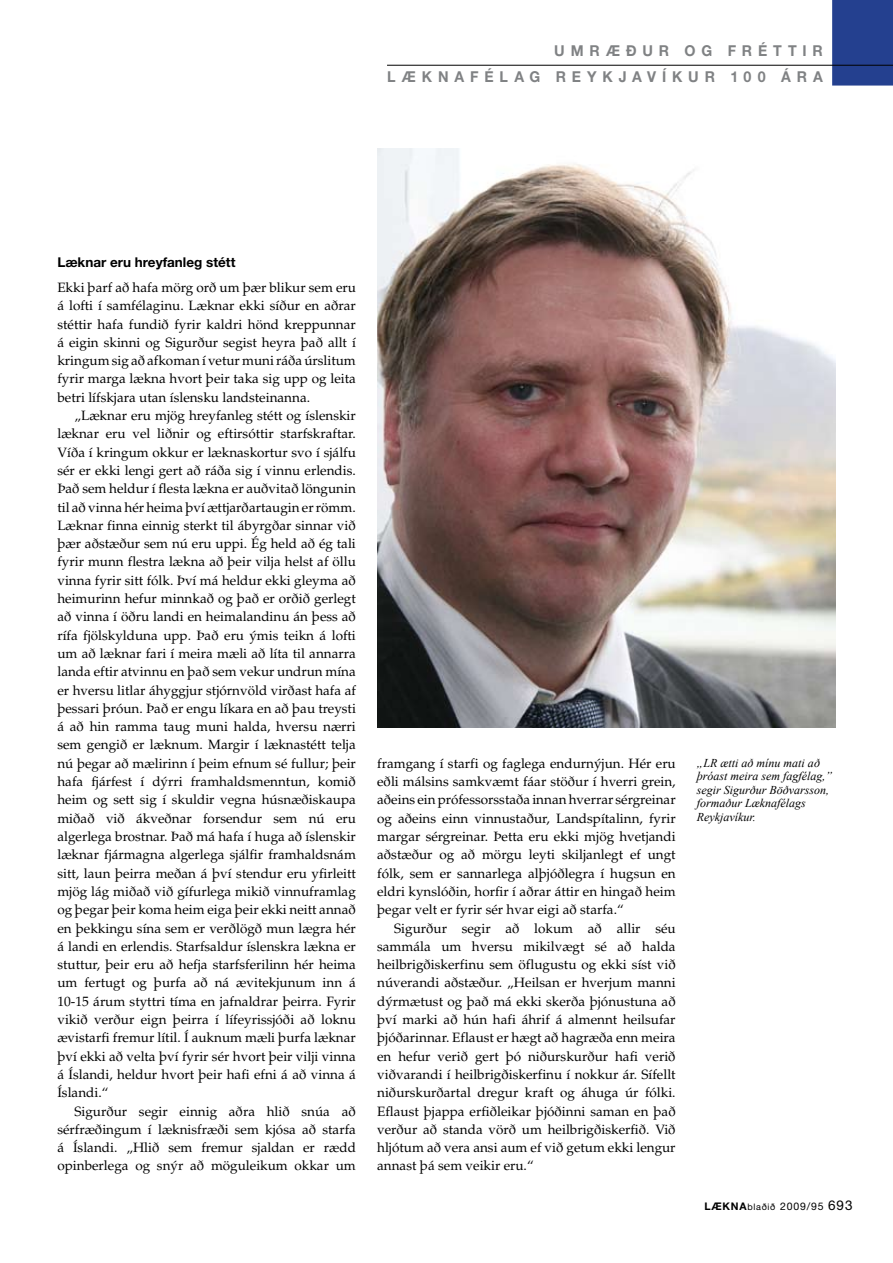
<style>
.page{position:relative;width:893px;height:1263px;background:#fff}
.page>*{position:absolute;margin:0;border:0;box-sizing:border-box;transform-origin:0 0}
.t1{font:700 15px/25.5px "Helvetica Neue";letter-spacing:.415em;color:#808284;scale:.95 1}
.t2{font:13.5px/18.3px "Palatino";color:#000;text-align:justify}
.t3{font:700 13.5px "Helvetica Neue";color:#000}
.t4{font:italic 12px/13.5px "Times New Roman";color:#000}
.t5{font:10.5px "Helvetica Neue";letter-spacing:.075em;color:#000}
.s1{font-weight:700}
.s2{font-size:9px}
.s3{font-size:13.5px}
</style>
<div class="page">
<div style="left:832px;top:0;width:61px;height:86px;background:#24408f"></div>
<hr style="left:387px;top:65px;width:506px;height:1px;background:#000">
<img style="left:377px;top:149px;width:459px;height:578px">
<p class="t1" style="left:387px;top:38px;width:421px;text-indent:167px">UMR ÆÐUR OG FRÉTTIR<br>LÆKNAFÉLAG RE</p>
<p class="t1" style="left:587px;top:64px;width:250px">YKJAVÍKUR 100 ÁR A</p>
<p class="t3" style="left:57px;top:254px;width:180px">Læknar eru hreyfanleg stétt</p>
<p class="t2" style="left:57px;top:278px;width:300px">Ekki þarf að hafa mörg orð um þær blikur sem eru á lofti í samfélaginu. Læknar ekki síður en aðrar stéttir hafa fundið fyrir kaldri hönd kreppunnar á eigin skinni og Sigurður segist heyra það allt í kringum sig að afkoman í vetur muni ráða úrslitum fyrir marga lækna hvort þeir taka sig upp og leita betri lífskjara utan íslensku landsteinanna.</p>
<p class="t2" style="left:57px;top:407px;width:300px;text-indent:17px">„Læknar eru mjög hreyfanleg stétt og íslenskir læknar eru vel liðnir og eftirsóttir starfskraftar.<br>Víða í kringum okkur er læknaskortur svo í sjálfu sér er ekki lengi gert að ráða sig í vinnu erlendis.<br>Það sem heldur í flesta lækna er auðvitað löngunin til að vinna hér heima því ættjarðartaugin er römm.<br>Læknar finna einnig sterkt til ábyrgðar sinnar við þær aðstæður sem nú eru uppi. Ég held að ég tali fyrir munn flestra lækna að þeir vilja helst af öllu vinna fyrir sitt fólk. Því má heldur ekki gleyma að heimurinn hefur minnkað og það er orðið gerlegt að vinna í öðru landi en heimalandinu án þess að rífa fjölskylduna upp. Það eru ýmis teikn á lofti um að læknar fari í meira mæli að líta til annarra landa eftir atvinnu en það sem vekur undrun mína er hversu litlar áhyggjur stjórnvöld virðast hafa af þessari þróun. Það er engu líkara en að þau treysti á að hin ramma taug muni halda, hversu nærri sem gengið er læknum. Margir í læknastétt telja nú þegar að mælirinn í þeim efnum sé fullur; þeir hafa fjárfest í dýrri framhaldsmenntun, komið heim og sett sig í skuldir vegna húsnæðiskaupa miðað við ákveðnar forsendur sem nú eru algerlega brostnar. Það má hafa í huga að íslenskir læknar fjármagna algerlega sjálfir framhaldsnám sitt, laun þeirra meðan á því stendur eru yfirleitt mjög lág miðað við gífurlega mikið vinnuframlag og þegar þeir koma heim eiga þeir ekki neitt annað en þekkingu sína sem er verðlögð mun lægra hér á landi en erlendis. Starfsaldur íslenskra lækna er stuttur, þeir eru að hefja starfsferilinn hér heima um fertugt og þurfa að ná ævitekjunum inn á 10-15 árum styttri tíma en jafnaldrar þeirra. Fyrir vikið verður eign þeirra í lífeyrissjóði að loknu ævistarfi fremur lítil. Í auknum mæli þurfa læknar því ekki að velta því fyrir sér hvort þeir vilji vinna á Íslandi, heldur hvort þeir hafi efni á að vinna á Íslandi.“</p>
<p class="t2" style="left:57px;top:1102px;width:300px;text-indent:17px">Sigurður segir einnig aðra hlið snúa að sérfræðingum í læknisfræði sem kjósa að starfa á Íslandi. „Hlið sem fremur sjaldan er rædd opinberlega og snýr að möguleikum okkar um</p>
<p class="t2" style="left:377px;top:754px;width:300px">framgang í starfi og faglega endurnýjun. Hér eru eðli málsins samkvæmt fáar stöður í hverri grein, aðeins ein prófessorsstaða innan hverrar sérgreinar og aðeins einn vinnustaður, Landspítalinn, fyrir margar sérgreinar. Þetta eru ekki mjög hvetjandi aðstæður og að mörgu leyti skiljanlegt ef ungt fólk, sem er sannarlega alþjóðlegra í hugsun en eldri kynslóðin, horfir í aðrar áttir en hingað heim þegar velt er fyrir sér hvar eigi að starfa.“</p>
<p class="t2" style="left:377px;top:919px;width:300px;text-indent:17px">Sigurður segir að lokum að allir séu sammála um hversu mikilvægt sé að halda heilbrigðiskerfinu sem öflugustu og ekki síst við núverandi aðstæður. „Heilsan er hverjum manni dýrmætust og það má ekki skerða þjónustuna að því marki að hún hafi áhrif á almennt heilsufar þjóðarinnar. Eflaust er hægt að hagræða enn meira en hefur verið gert þó niðurskurður hafi verið viðvarandi í heilbrigðiskerfinu í nokkur ár. Sífellt niðurskurðartal dregur kraft og áhuga úr fólki.<br>Eflaust þjappa erfiðleikar þjóðinni saman en það verður að standa vörð um heilbrigðiskerfið. Við hljótum að vera ansi aum ef við getum ekki lengur annast þá sem veikir eru.“</p>
<p class="t4" style="left:697px;top:756px;width:137px">„LR ætti að mínu mati að þróast meira sem fagfélag,” segir Sigurður Böðvarsson, formaður Læknafélags<br>Reykjavíkur.</p>
<p class="t5" style="left:704px;top:1200px;width:150px"><span class="s1">LÆKNA</span><span class="s2">blaðið</span> 2009/95 <span class="s3">693</span></p>
</div>
